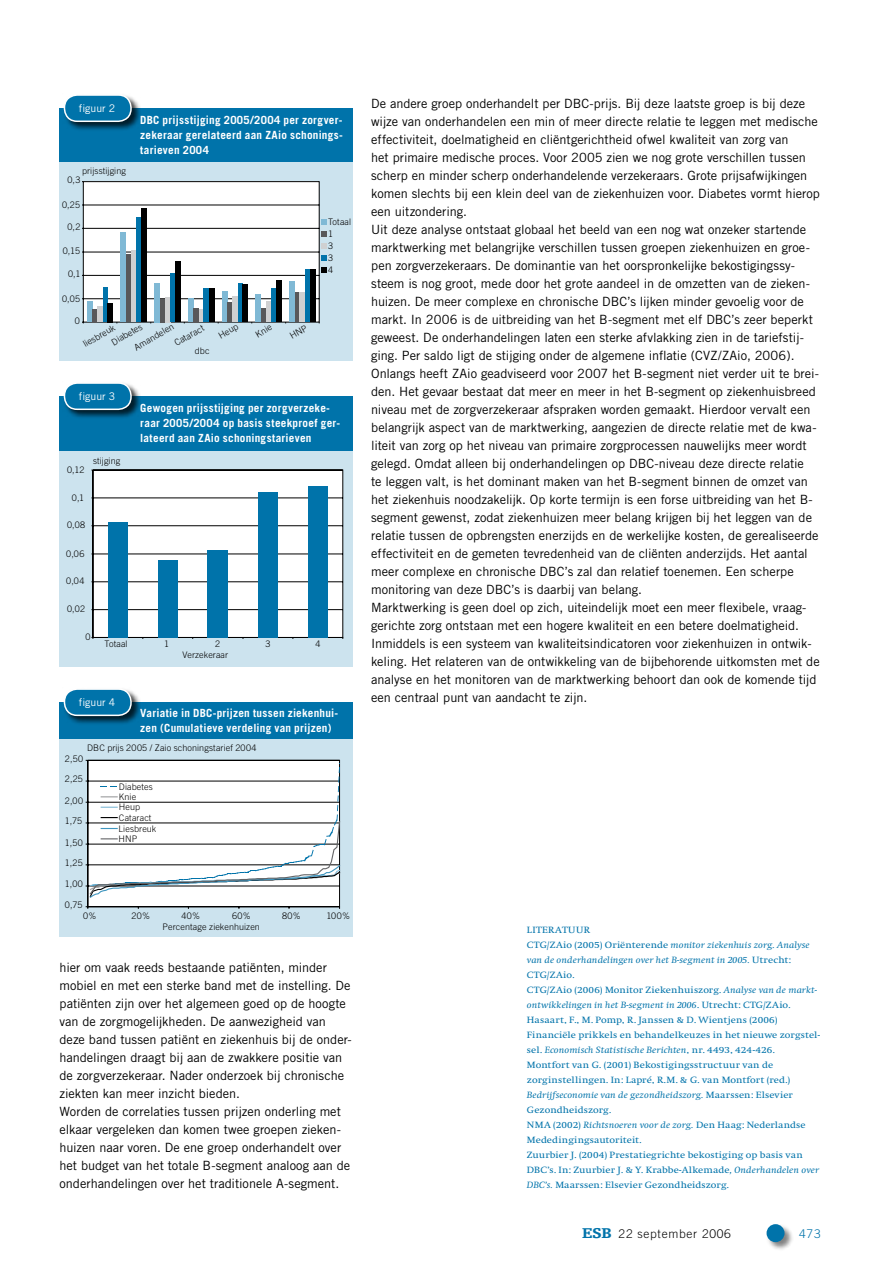
<style>
.page{position:relative;width:893px;height:1263px;background:#fff}
.page>*{position:absolute;margin:0;border:0;box-sizing:border-box;transform-origin:0 0}
.t1{font:12.75px/18px "Trade Gothic";color:#000}
.t2{font:300 12px "Trade Gothic";letter-spacing:.06em;color:#000}
.t3{font:300 12px "Trade Gothic";color:#0073aa}
.t4{font:700 11.25px/15px "Trade Gothic";letter-spacing:.02em;color:#fff}
.t5{font:10.5px "Trade Gothic";color:#fff}
.t6{font:9.45px/15px "Swift";letter-spacing:.01em;color:#0073aa;scale:1.11 1}
.t7{font:300 9px/10.5px "Trade Gothic";letter-spacing:.01em;color:#000}
.s1{font-style:italic}
.s2{font-family:"Egyptienne F";font-weight:900;font-size:15px;color:#0073aa}
</style>
<div class="page">
<div style="left:766px;top:1223px;width:28px;height:29px;background:#000;opacity:.5"></div>
<div style="left:766px;top:1224px;width:18px;height:18px;background:#0073aa;border-radius:50%"></div>
<div style="left:60px;top:126px;width:293px;height:234px;background:#cce3ee"></div>
<div style="left:60px;top:108px;width:293px;height:54px;background:#0073aa"></div>
<div style="left:63px;top:93px;width:78px;height:39px;background:#000;opacity:.75"></div>
<div style="left:64px;top:95px;width:67px;height:26px;background:#0073aa;border-radius:13px"></div>
<div style="left:64px;top:94px;width:68px;height:28px;border:2px solid #fff;border-radius:13px"></div>
<div style="left:60px;top:414px;width:293px;height:252px;background:#cce3ee"></div>
<div style="left:60px;top:396px;width:293px;height:54px;background:#0073aa"></div>
<div style="left:63px;top:381px;width:78px;height:39px;background:#000;opacity:.75"></div>
<div style="left:64px;top:383px;width:67px;height:26px;background:#0073aa;border-radius:13px"></div>
<div style="left:64px;top:382px;width:68px;height:28px;border:2px solid #fff;border-radius:13px"></div>
<div style="left:60px;top:702px;width:293px;height:234px;background:#cce3ee"></div>
<div style="left:60px;top:702px;width:293px;height:36px;background:#0073aa"></div>
<div style="left:63px;top:687px;width:78px;height:39px;background:#000;opacity:.75"></div>
<div style="left:64px;top:689px;width:67px;height:26px;background:#0073aa;border-radius:13px"></div>
<div style="left:64px;top:688px;width:68px;height:28px;border:2px solid #fff;border-radius:13px"></div>
<svg style="left:91px;top:469px;width:252px;height:170px;background:#edeeef"></svg>
<div style="left:108px;top:522px;width:20px;height:115px;background:#0073aa"></div>
<div style="left:158px;top:560px;width:20px;height:77px;background:#0073aa"></div>
<div style="left:208px;top:550px;width:20px;height:87px;background:#0073aa"></div>
<div style="left:258px;top:492px;width:20px;height:145px;background:#0073aa"></div>
<div style="left:308px;top:486px;width:20px;height:151px;background:#0073aa"></div>
<svg style="left:85px;top:759px;width:256px;height:150px;background:#e6e8e9"></svg>
<svg style="left:82px;top:181px;width:245px;height:143px;background:#c8d1d6"></svg>
<p class="t5" style="left:79px;top:102px;width:38px">figuur 2</p>
<p class="t7" style="left:82px;top:165px;width:45px">prijsstijging</p>
<p class="t7" style="left:68px;top:175px;width:14px">0,3</p>
<p class="t7" style="left:62px;top:199px;width:19px">0,25</p>
<p class="t7" style="left:68px;top:221px;width:14px">0,2</p>
<p class="t7" style="left:63px;top:246px;width:19px">0,15</p>
<p class="t7" style="left:68px;top:268px;width:14px">0,1</p>
<p class="t7" style="left:62px;top:293px;width:19px">0,05</p>
<p class="t4" style="left:140px;top:113px;width:204px;text-align:justify">DBC prijsstijging 2005/2004 per zorgver&shy;zekeraar gerelateerd aan ZAio schonings&shy;tarieven 2004</p>
<p class="t7" style="left:328px;top:216px;width:25px;line-height:12px">Totaal<br>1<br>3<br>3<br>4</p>
<p class="t7" style="left:75px;top:315px;width:7px">0</p>
<p class="t7" style="left:103px;top:326px;width:35px;line-height:12.8px;text-indent:-25px;rotate:-30deg">liesbreuk<br>Diabetes</p>
<p class="t7" style="left:163px;top:322px;width:34px;line-height:16.4px;text-indent:-37px;rotate:-30deg">Amandelen<br>Cataract</p>
<p class="t7" style="left:216px;top:332px;width:23px;rotate:-30deg">Heup</p>
<p class="t7" style="left:254px;top:330px;width:19px;rotate:-30deg">Knie</p>
<p class="t7" style="left:195px;top:346px;width:16px">dbc</p>
<p class="t5" style="left:79px;top:390px;width:38px">figuur 3</p>
<p class="t7" style="left:67px;top:464px;width:19px">0,12</p>
<p class="t7" style="left:72px;top:492px;width:14px">0,1</p>
<p class="t7" style="left:67px;top:520px;width:20px">0,08</p>
<p class="t7" style="left:93px;top:456px;width:29px">stijging</p>
<p class="t7" style="left:66px;top:549px;width:20px">0,06</p>
<p class="t7" style="left:66px;top:575px;width:20px">0,04</p>
<p class="t7" style="left:67px;top:604px;width:19px">0,02</p>
<p class="t4" style="left:140px;top:401px;width:202px">Gewogen prijsstijging per zorgverzeke&shy;raar 2005/2004 op basis steekproef ger&shy;lateerd aan ZAio schoningstarieven</p>
<p class="t7" style="left:86px;top:631px;width:7px">0</p>
<p class="t7" style="left:105px;top:638px;width:25px">Totaal</p>
<p class="t7" style="left:164px;top:638px;width:7px">1</p>
<p class="t7" style="left:215px;top:638px;width:7px">2</p>
<p class="t7" style="left:265px;top:638px;width:7px">3</p>
<p class="t7" style="left:316px;top:638px;width:7px">4</p>
<p class="t7" style="left:183px;top:649px;width:47px">Verzekeraar</p>
<p class="t5" style="left:79px;top:696px;width:38px">figuur 4</p>
<p class="t4" style="left:140px;top:705px;width:199px">Variatie in DBC-prijzen tussen ziekenhui&shy;zen (Cumulatieve verdeling van prijzen)</p>
<p class="t7" style="left:87px;top:742px;width:171px">DBC prijs 2005 / Zaio schoningstarief 2004</p>
<p class="t7" style="left:119px;top:781px;width:39px">Diabetes<br>Knie<br>Heup<br>Cataract<br>Liesbreuk<br>HNP</p>
<p class="t7" style="left:65px;top:753px;width:20px">2,50</p>
<p class="t7" style="left:65px;top:774px;width:19px">2,25</p>
<p class="t7" style="left:65px;top:795px;width:20px">2,00</p>
<p class="t7" style="left:65px;top:816px;width:19px">1,75</p>
<p class="t7" style="left:65px;top:837px;width:19px">1,50</p>
<p class="t7" style="left:65px;top:858px;width:19px">1,25</p>
<p class="t7" style="left:65px;top:879px;width:19px">1,00</p>
<p class="t7" style="left:65px;top:899px;width:19px">0,75</p>
<p class="t7" style="left:83px;top:911px;width:15px">0%</p>
<p class="t7" style="left:131px;top:911px;width:20px">20%</p>
<p class="t7" style="left:181px;top:911px;width:20px">40%</p>
<p class="t7" style="left:232px;top:911px;width:20px">60%</p>
<p class="t7" style="left:282px;top:911px;width:20px">80%</p>
<p class="t7" style="left:326px;top:911px;width:25px">100%</p>
<p class="t7" style="left:163px;top:922px;width:99px">Percentage ziekenhuizen</p>
<p class="t1" style="left:60px;top:958px;width:294px">hier om vaak reeds bestaande patiënten, minder mobiel en met een sterke band met de instelling. De patiënten zijn over het algemeen goed op de hoogte van de zorgmogelijkheden. De aanwezigheid van deze band tussen patiënt en ziekenhuis bij de onder&shy;handelingen draagt bij aan de zwakkere positie van de zorgverzekeraar. Nader onderzoek bij chronische ziekten kan meer inzicht bieden.<br>Worden de correlaties tussen prijzen onderling met elkaar vergeleken dan komen twee groepen zieken&shy;huizen naar voren. De ene groep onderhandelt over het budget van het totale B-segment analoog aan de onderhandelingen over het traditionele A-segment.</p>
<p class="t1" style="left:371px;top:94px;width:450px">De andere groep onderhandelt per DBC-prijs. Bij deze laatste groep is bij deze wijze van onderhandelen een min of meer directe relatie te leggen met medische effectiviteit, doelmatigheid en cliëntgerichtheid ofwel kwaliteit van zorg van<br>het primaire medische proces. Voor 2005 zien we nog grote verschillen tussen scherp en minder scherp onderhandelende verzekeraars. Grote prijsafwijkingen komen slechts bij een klein deel van de ziekenhuizen voor. Diabetes vormt hierop een uitzondering.<br>Uit deze analyse ontstaat globaal het beeld van een nog wat onzeker startende marktwerking met belangrijke verschillen tussen groepen ziekenhuizen en groe&shy;pen zorgverzekeraars. De dominantie van het oorspronkelijke bekostigingssy&shy;steem is nog groot, mede door het grote aandeel in de omzetten van de zieken&shy;huizen. De meer complexe en chronische DBC’s lijken minder gevoelig voor de markt. In 2006 is de uitbreiding van het B-segment met elf DBC’s zeer beperkt geweest. De onderhandelingen laten een sterke afvlakking zien in de tariefstij&shy;ging. Per saldo ligt de stijging onder de algemene inflatie (CVZ/ZAio, 2006).<br>Onlangs heeft ZAio geadviseerd voor 2007 het B-segment niet verder uit te brei&shy;den. Het gevaar bestaat dat meer en meer in het B-segment op ziekenhuisbreed niveau met de zorgverzekeraar afspraken worden gemaakt. Hierdoor vervalt een belangrijk aspect van de marktwerking, aangezien de directe relatie met de kwa&shy;liteit van zorg op het niveau van primaire zorgprocessen nauwelijks meer wordt gelegd. Omdat alleen bij onderhandelingen op DBC-niveau deze directe relatie<br>te leggen valt, is het dominant maken van het B-segment binnen de omzet van het ziekenhuis noodzakelijk. Op korte termijn is een forse uitbreiding van het B&shy;segment gewenst, zodat ziekenhuizen meer belang krijgen bij het leggen van de relatie tussen de opbrengsten enerzijds en de werkelijke kosten, de gerealiseerde effectiviteit en de gemeten tevredenheid van de cliënten anderzijds. Het aantal meer complexe en chronische DBC’s zal dan relatief toenemen. Een scherpe monitoring van deze DBC’s is daarbij van belang.<br>Marktwerking is geen doel op zich, uiteindelijk moet een meer flexibele, vraag&shy;gerichte zorg ontstaan met een hogere kwaliteit en een betere doelmatigheid.<br>Inmiddels is een systeem van kwaliteitsindicatoren voor ziekenhuizen in ontwik&shy;keling. Het relateren van de ontwikkeling van de bijbehorende uitkomsten met de analyse en het monitoren van de marktwerking behoort dan ook de komende tijd een centraal punt van aandacht te zijn.</p>
<p class="t6" style="left:527px;top:923px;width:21px">Litera</p>
<p class="t6" style="left:527px;top:923px;width:266px;text-indent:35px">tuur<br>CTG/ZAio (2005) Oriënterende <span class="s1">monitor ziekenhuis zorg. Analyse van de onderhandelingen over het B-segment in 2005.</span> Utrecht:<br>CTG/ZAio.<br>CTG/ZAio (2006) Monitor Ziekenhuiszorg. <span class="s1">Analyse van de markt&shy;ontwikkelingen in het B-segment in 2006</span>. Utrecht: CTG/ZAio.<br>Hasaart, F., M. Pomp, R. Janssen &amp; D. Wientjens (2006)<br>Financiële prikkels en behandelkeuzes in het nieuwe zorgstel&shy;sel. <span class="s1">Economisch Statistische Berichten</span>, nr. 4493, 424-426.<br>Montfort van G. (2001) Bekostigingsstructuur van de zorginstellingen. In: Lapré, R.M. &amp; G. van Montfort (red.)<br><span class="s1">Bedrijfseconomie van de gezondheidszorg.</span> Maarssen: Elsevier Gezondheidszorg.<br>NMA (2002) <span class="s1">Richtsnoeren voor de zorg.</span> Den Haag: Nederlandse Mededingingsautoriteit.<br>Zuurbier J. (2004) Prestatiegrichte bekostiging op basis van DBC’s. In: Zuurbier J. &amp; Y. Krabbe-Alkemade<span class="s1">, Onderhandelen over DBC’s.</span> Maarssen: Elsevier Gezondheidszorg.</p>
<p class="t2" style="left:582px;top:1226px;width:150px"><span class="s2">ESB</span> 22 september 2006</p>
<p class="t3" style="left:799px;top:1226px;width:23px">473</p>
</div>
